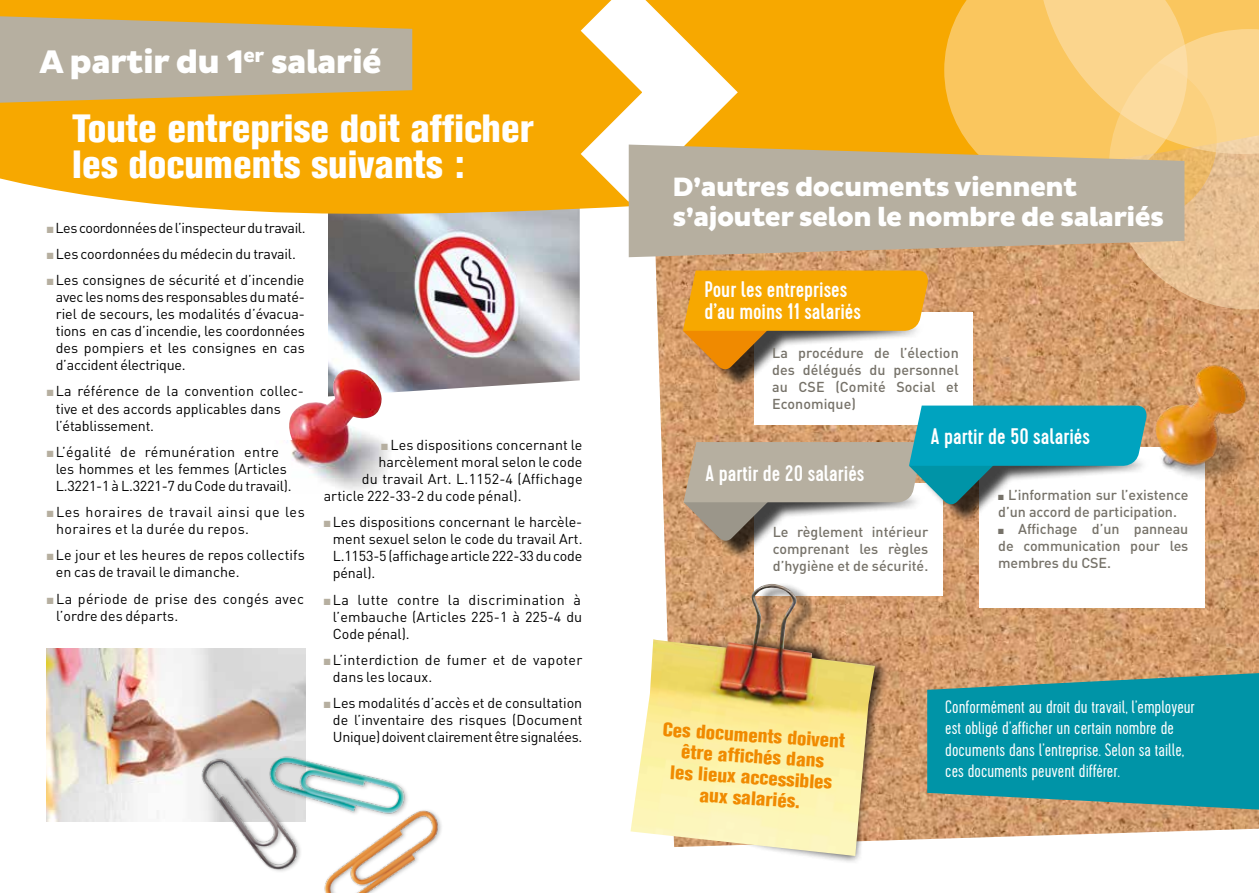
<style>
.page{position:relative;width:1259px;height:893px;background:#fff}
.page>*{position:absolute;margin:0;border:0;box-sizing:border-box;transform-origin:0 0}
.t1{font:800 condensed 39px/36px "Akzidenz Grotesk BE";color:#fff}
.t2{font:800 33.15px "Pluto Sans";letter-spacing:-.02em;color:#fff}
.t3{font:800 27px/30px "Pluto Sans";letter-spacing:-.02em;color:#fff}
.t4{font:500 22.5px/22.5px "Cervo W01";color:#fff}
.t5{font:800 condensed 19.5px/21px "Akzidenz Grotesk BE";color:#f08a00;text-align:center}
.t6{font:300 18px/21.6px "Cervo W01";color:#fff}
.t7{font:14.25px/17.1px "DIN";letter-spacing:.005em;color:#000;text-align:justify}
.t8{font:500 14.25px/17.1px "DIN";letter-spacing:-.005em;color:#767269;text-align:justify}
.t9{font:14.25px/17.1px "DIN";letter-spacing:.025em;color:#000}
.t10{font:14.25px/17.1px "DIN";letter-spacing:.03em;color:#000}
.t11{font:14.25px "DIN";letter-spacing:-.02em;color:#000}
.s1{color:#b6afa0}
</style>
<div class="page">
<img style="left:328px;top:214px;width:252px;height:178px">
<img style="left:287px;top:369px;width:116px;height:121px">
<img style="left:656px;top:257px;width:603px;height:584px">
<div style="left:0;top:0;width:944px;height:214px;background:#f7a800"></div>
<svg style="left:944px;top:0;width:92px;height:145px;background:#f9c355"></svg>
<svg style="left:1036px;top:0;width:223px;height:309px;background:#f0c580"></svg>
<svg style="left:0;top:16px;width:412px;height:87px;background:#bfad88"></svg>
<img style="left:46px;top:648px;width:260px;height:173px">
<div style="left:753px;top:312px;width:219px;height:112px;background:#fff"></div>
<div style="left:695px;top:297px;width:229px;height:92px;background:#000;opacity:.75"></div>
<svg style="left:683px;top:271px;width:247px;height:102px"></svg>
<div style="left:754px;top:483px;width:189px;height:113px;background:#fff"></div>
<div style="left:695px;top:469px;width:229px;height:91px;background:#000;opacity:.75"></div>
<div style="left:979px;top:447px;width:226px;height:161px;background:#fff"></div>
<svg style="left:683px;top:406px;width:460px;height:138px"></svg>
<svg style="left:927px;top:673px;width:332px;height:137px;background:#1a949f"></svg>
<svg style="left:509px;top:0;width:276px;height:273px"></svg>
<svg style="left:629px;top:145px;width:555px;height:112px;background:#bcae96"></svg>
<img style="left:1143px;top:365px;width:116px;height:139px">
<div style="left:719px;top:804px;width:143px;height:61px;background:#000;opacity:.75"></div>
<div style="left:643px;top:635px;width:247px;height:217px;background:#000;opacity:.75"></div>
<img style="left:630px;top:584px;width:245px;height:272px">
<img style="left:198px;top:748px;width:243px;height:145px">
<h2 class="t2" style="left:40px;top:43px;width:344px">A partir du 1<sup>er</sup> salarié</h2>
<h1 class="t1" style="left:72px;top:111px;width:463px">Toute entreprise doit afficher les documents suivants :</h1>
<p class="t11" style="left:47px;top:219px;width:260px"><span class="s1">■</span> Les coordonnées de l’inspecteur du travail.</p>
<p class="t7" style="left:47px;top:245px;width:250px"><span class="s1">■</span> Les coordonnées du médecin du travail.</p>
<p class="t7" style="left:56px;top:271px;width:251px;text-indent:-9px"><span class="s1">■</span> Les consignes de sécurité et d’incendie avec les noms des responsables du maté&shy;riel de secours, les modalités d’évacua&shy;tions en cas d’incendie, les coordonnées des pompiers et les consignes en cas d’accident électrique.</p>
<p class="t7" style="left:56px;top:382px;width:250px;text-align:left;text-indent:-9px"><span class="s1">■</span> La référence de la convention collec&shy;tive et des accords applicables dans l’établissement.</p>
<p class="t7" style="left:56px;top:443px;width:237px;text-align:left;text-indent:-9px"><span class="s1">■</span> L’égalité de rémunération entre les hommes et les femmes (Articles<br>L.3221-1 à L.3221-7 du Code du travail).</p>
<p class="t10" style="left:56px;top:503px;width:250px;text-indent:-9px"><span class="s1">■</span> Les horaires de travail ainsi que les horaires et la durée du repos.</p>
<p class="t7" style="left:56px;top:546px;width:250px;text-indent:-9px"><span class="s1">■</span> Le jour et les heures de repos collectifs en cas de travail le dimanche.</p>
<p class="t9" style="left:56px;top:589px;width:249px;text-indent:-9px"><span class="s1">■</span> La période de prise des congés avec l’ordre des départs.</p>
<p class="t7" style="left:381px;top:436px;width:203px"><span class="s1">■</span> Les dispositions concernant le</p>
<p class="t7" style="left:378px;top:453px;width:205px">harcèlement moral selon le code</p>
<p class="t7" style="left:362px;top:470px;width:222px">du travail Art. L.1152-4 (Affichage</p>
<p class="t7" style="left:324px;top:487px;width:199px">article 222-33-2 du code pénal).</p>
<p class="t7" style="left:333px;top:513px;width:251px;text-indent:-9px"><span class="s1">■</span> Les dispositions concernant le harcèle&shy;ment sexuel selon le code du travail Art.<br>L.1153-5 (affichage article 222-33 du code pénal).</p>
<p class="t7" style="left:333px;top:591px;width:251px;text-indent:-9px"><span class="s1">■</span> La lutte contre la discrimination à l’embauche (Articles 225-1 à 225-4 du Code pénal).</p>
<p class="t9" style="left:333px;top:651px;width:251px;text-indent:-9px"><span class="s1">■</span> L’interdiction de fumer et de vapoter dans les locaux.</p>
<p class="t7" style="left:333px;top:694px;width:251px;text-indent:-9px"><span class="s1">■</span> Les modalités d’accès et de consultation de l’inventaire des risques (Document Unique) doivent clairement être signalées.</p>
<h3 class="t3" style="left:672px;top:173px;width:493px">D’autres documents viennent s’ajouter selon le nombre de salariés</h3>
<h3 class="t4" style="left:704px;top:278px;width:158px">Pour les entreprises d’au moins 11 salariés</h3>
<p class="t8" style="left:772px;top:344px;width:188px">La procédure de l’élection des délégués du personnel au CSE (Comité Social et Economique)</p>
<h3 class="t4" style="left:705px;top:462px;width:161px">A partir de 20 salariés</h3>
<h3 class="t4" style="left:930px;top:426px;width:161px">A partir de 50 salariés</h3>
<p class="t8" style="left:773px;top:522px;width:157px">Le règlement intérieur comprenant les règles d’hygiène et de sécurité.</p>
<p class="t8" style="left:998px;top:486px;width:192px">■ L’information sur l’existence d’un accord de participation.</p>
<p class="t8" style="left:998px;top:520px;width:192px">■ Affichage d’un panneau de communication pour les membres du CSE.</p>
<h3 class="t5" style="left:664px;top:718px;width:184px;rotate:4deg">Ces documents doivent être affi chés dans<br>les lieux accessibles aux salariés.</h3>
<p class="t6" style="left:945px;top:696px;width:251px">Conformément au droit du travail, l’employeur est obligé d’afficher un certain nombre de documents dans l’entreprise. Selon sa taille, ces documents peuvent différer.</p>
</div>
